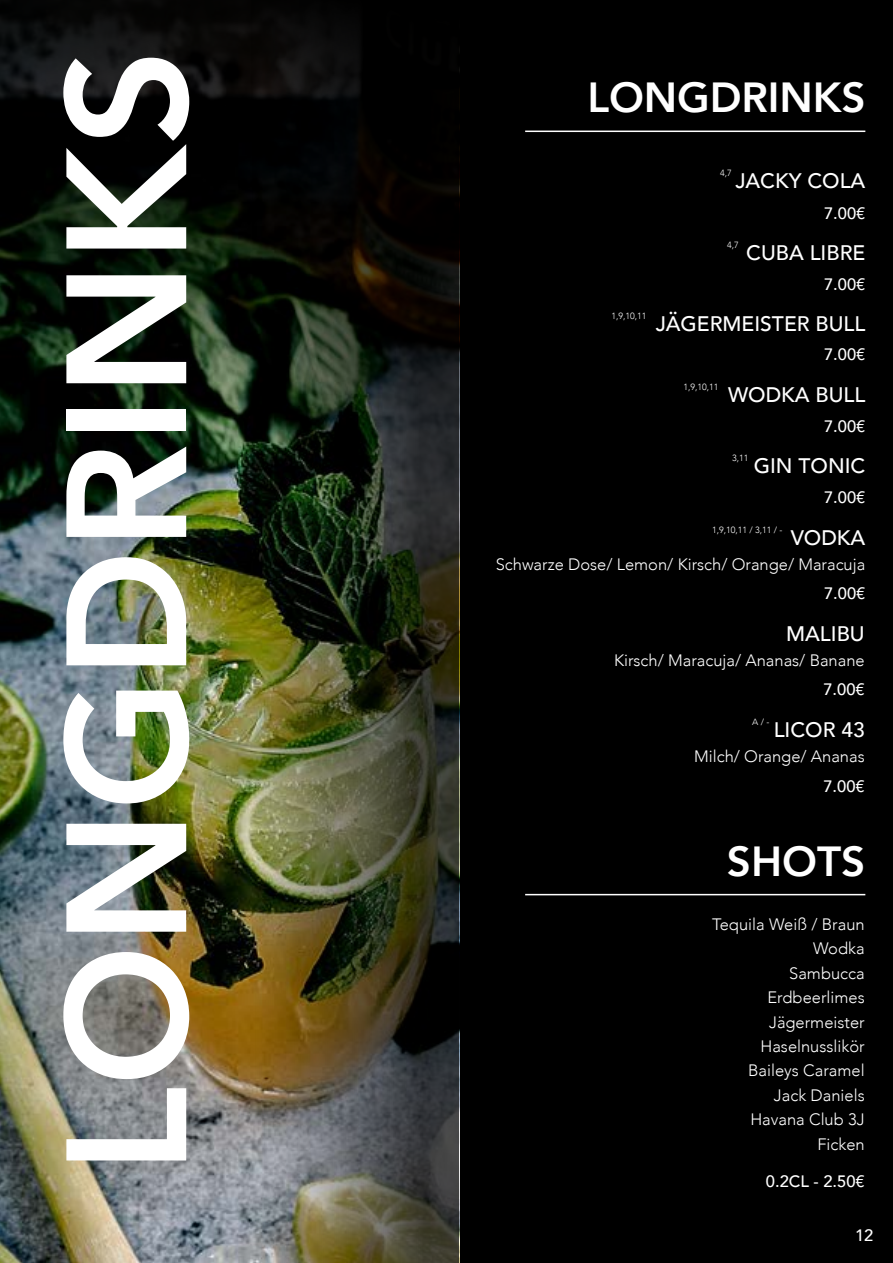
<style>
.page{position:relative;width:893px;height:1263px;background:#fff}
.page>*{position:absolute;margin:0;border:0;box-sizing:border-box;transform-origin:0 0}
.t1{font:800 169.2px "Avenir";color:#fff}
.t2{font:800 42px "Avenir";letter-spacing:-.005em;color:#fff}
.t3{font:500 21px "Avenir";color:#fff}
.t4{font:300 16.5px/24.5px "Avenir";color:#fff;text-align:right}
.t5{font:500 16.5px "Avenir";color:#fff}
.t6{font:300 9px "Avenir";color:#fff}
</style>
<div class="page">
<div style="left:434px;top:0;width:459px;height:1263px;background:#000"></div>
<img style="left:0;top:0;width:197px;height:1263px">
<img style="left:197px;top:0;width:262px;height:1263px">
<hr style="left:525px;top:131px;width:340px;height:1px;background:#fff">
<hr style="left:525px;top:894px;width:340px;height:1px;background:#fff">
<h1 class="t1" style="left:-4px;top:1174px;width:1126px;rotate:-90deg">LONGDRINKS</h1>
<h2 class="t2" style="left:587px;top:65px;width:280px">LONGDRINKS</h2>
<p class="t6" style="left:720px;top:167px;width:13px">4,7</p>
<p class="t3" style="left:735px;top:162px;width:131px">JACKY COLA</p>
<p class="t5" style="left:824px;top:199px;width:43px">7.00€</p>
<p class="t6" style="left:611px;top:310px;width:37px">1,9,10,11</p>
<p class="t6" style="left:727px;top:240px;width:13px">4,7</p>
<p class="t3" style="left:746px;top:235px;width:121px">CUBA LIBRE</p>
<p class="t5" style="left:824px;top:270px;width:43px">7.00€</p>
<p class="t3" style="left:656px;top:305px;width:211px">JÄGERMEISTER BULL</p>
<p class="t6" style="left:683px;top:382px;width:37px">1,9,10,11</p>
<p class="t5" style="left:824px;top:340px;width:43px">7.00€</p>
<p class="t3" style="left:728px;top:377px;width:139px">WODKA BULL</p>
<p class="t5" style="left:824px;top:412px;width:43px">7.00€</p>
<p class="t6" style="left:732px;top:453px;width:18px">3,11</p>
<p class="t3" style="left:754px;top:448px;width:113px">GIN TONIC</p>
<p class="t5" style="left:824px;top:483px;width:43px">7.00€</p>
<p class="t6" style="left:712px;top:524px;width:72px">1,9,10,11 / 3,11 / -</p>
<p class="t3" style="left:791px;top:519px;width:76px">VODKA</p>
<p class="t4" style="left:496px;top:552px;width:371px">Schwarze Dose/ Lemon/ Kirsch/ Orange/ Maracuja</p>
<p class="t5" style="left:824px;top:579px;width:43px">7.00€</p>
<p class="t3" style="left:786px;top:615px;width:80px">MALIBU</p>
<p class="t4" style="left:614px;top:648px;width:252px">Kirsch/ Maracuja/ Ananas/ Banane</p>
<p class="t5" style="left:823px;top:675px;width:43px">7.00€</p>
<p class="t6" style="left:752px;top:717px;width:19px">A / -</p>
<p class="t3" style="left:774px;top:712px;width:93px">LICOR 43</p>
<p class="t4" style="left:694px;top:744px;width:172px">Milch/ Orange/ Ananas</p>
<p class="t5" style="left:823px;top:772px;width:43px">7.00€</p>
<h2 class="t2" style="left:727px;top:828px;width:140px">SHOTS</h2>
<p class="t4" style="left:712px;top:912px;width:154px">Tequila Weiß / Braun<br>Wodka</p>
<p class="t4" style="left:767px;top:985px;width:99px">Erdbeerlimes</p>
<p class="t4" style="left:760px;top:1034px;width:106px">Haselnusslikör</p>
<p class="t4" style="left:774px;top:1083px;width:92px">Jack Daniels</p>
<p class="t4" style="left:789px;top:961px;width:77px">Sambucca</p>
<p class="t4" style="left:769px;top:1010px;width:97px">Jägermeister</p>
<p class="t4" style="left:748px;top:1058px;width:118px">Baileys Caramel</p>
<p class="t4" style="left:750px;top:1107px;width:116px">Havana Club 3J<br>Ficken</p>
<p class="t5" style="left:766px;top:1167px;width:100px">0.2CL - 2.50€</p>
<p class="t5" style="left:855px;top:1221px;width:20px">12</p>
</div>
